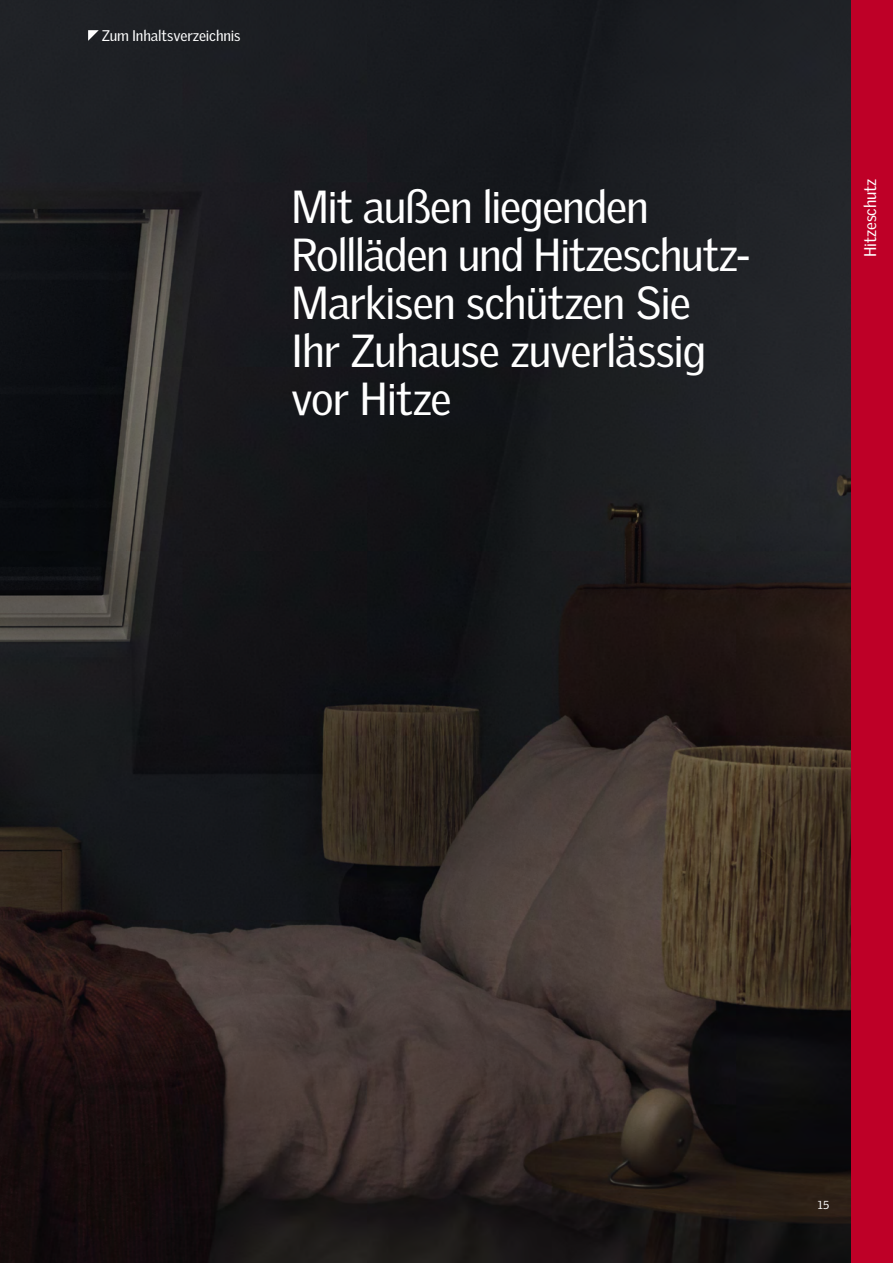
<style>
.page{position:relative;width:893px;height:1263px;background:#fff}
.page>*{position:absolute;margin:0;border:0;box-sizing:border-box;transform-origin:0 0}
.t1{font:45px/48px "Velux Gothic";letter-spacing:-.025em;color:#fff}
.t2{font:16.5px "Velux Gothic";letter-spacing:-.01em;color:#fff}
.t3{font:15px "Velux Gothic";letter-spacing:-.01em;color:#fff}
.t4{font:11.25px "Velux Gothic";color:#fff}
</style>
<div class="page">
<div style="left:850px;top:0;width:43px;height:1263px;background:#be0027"></div>
<img style="left:0;top:0;width:850px;height:1263px">
<svg style="left:88px;top:30px;width:11px;height:11px"></svg>
<p class="t3" style="left:102px;top:27px;width:140px">Zum Inhaltsverzeichnis</p>
<p class="t1" style="left:291px;top:182px;width:461px">Mit außen liegenden<br>Rollläden und Hitzeschutz-<br>Markisen schützen Sie<br>Ihr Zuhause zuverlässig vor Hitze</p>
<p class="t2" style="left:860px;top:257px;width:80px;rotate:-90deg">Hitzeschutz</p>
<p class="t4" style="left:818px;top:1198px;width:13px">15</p>
</div>
